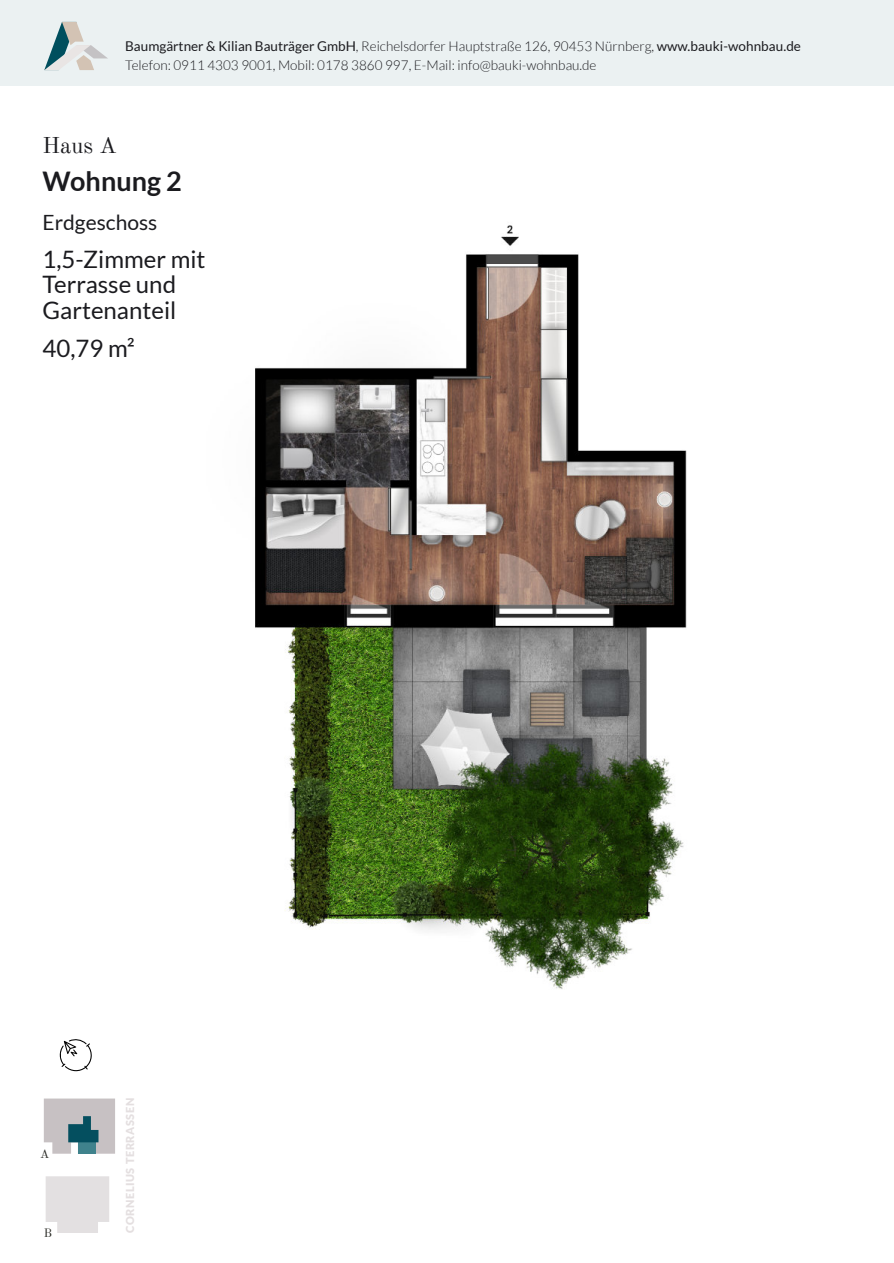
<style>
.page{position:relative;width:894px;height:1263px;background:#fff}
.page>*{position:absolute;margin:0;border:0;box-sizing:border-box;transform-origin:0 0}
.t1{font:700 27px "Lato";color:#1b1b1f}
.t2{font:24px/25.5px "Lato";color:#1b1b1f}
.t3{font:22.5px "Old Standard TT";color:#1b1b1f}
.t4{font:21px "Lato";color:#1b1b1f}
.t5{font:300 13.5px/18.8px "Lato";color:#1b1b1f}
.t6{font:12px "Old Standard TT";color:#262722}
.t7{font:900 10.95px "Lato";letter-spacing:.05em;color:#e4dfe0}
.s1{font-weight:400}
</style>
<div class="page">
<img style="left:81px;top:85px;width:759px;height:904px">
<svg style="left:46px;top:1176px;width:63px;height:57px;background:#e5e2e3"></svg>
<svg style="left:44px;top:1098px;width:71px;height:56px;background:#a7b0b5"></svg>
<svg style="left:59px;top:1039px;width:33px;height:33px"></svg>
<div style="left:0;top:0;width:893px;height:85px;background:#ebf1f2"></div>
<svg style="left:44px;top:22px;width:64px;height:48px"></svg>
<p class="t5" style="left:125px;top:38px;width:677px"><span class="s1">Baumgärtner &amp; Kilian Bauträger GmbH</span>, Reichelsdorfer Hauptstraße 126, 90453 Nürnberg, <span class="s1">www.bauki-wohnbau.de<br></span>Telefon: 0911 4303 9001, Mobil: 0178 3860 997, E-Mail: info@bauki-wohnbau.de</p>
<h3 class="t3" style="left:43px;top:136px;width:76px">Haus A</h3>
<h1 class="t1" style="left:43px;top:170px;width:141px">Wohnung 2</h1>
<h3 class="t4" style="left:43px;top:213px;width:116px">Erdgeschoss</h3>
<h2 class="t2" style="left:43px;top:248px;width:164px">1,5-Zimmer mit<br>Terrasse und<br>Gartenanteil</h2>
<h2 class="t2" style="left:43px;top:337px;width:94px">40,79 m²</h2>
<p class="t6" style="left:40px;top:1149px;width:11px">A</p>
<p class="t6" style="left:44px;top:1228px;width:10px">B</p>
<p class="t7" style="left:125px;top:1233px;width:137px;rotate:-90deg">CORNELIUS TERRASSEN</p>
</div>
